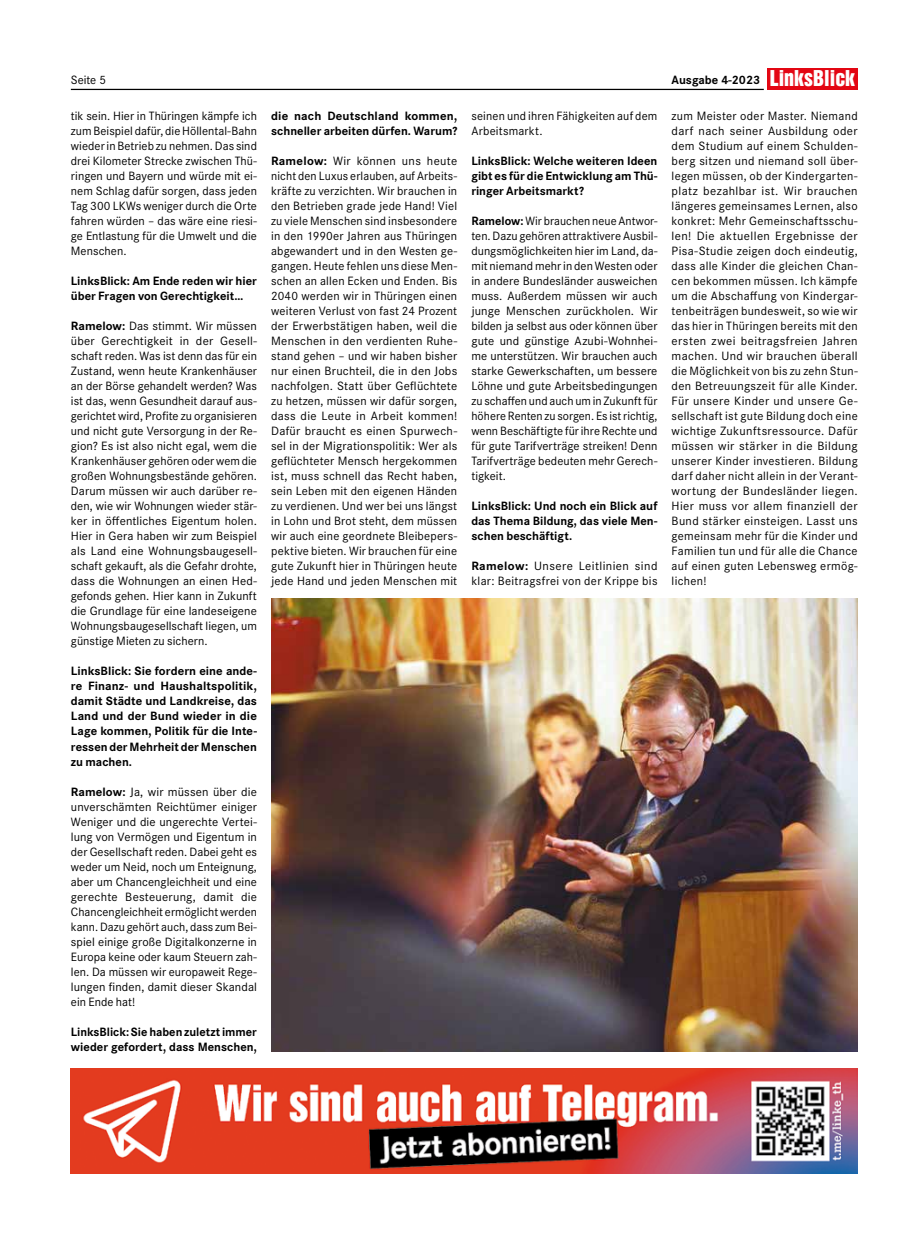
<style>
.page{position:relative;width:918px;height:1241px;background:#fff}
.page>*{position:absolute;margin:0;border:0;box-sizing:border-box;transform-origin:0 0}
.t1{font:12.5px/15px "Corporate S";letter-spacing:.01em;color:#000;text-align:justify}
.t2{font:700 12.5px/15px "Corporate S";color:#000}
.t3{font:12.5px/15px "Corporate S";letter-spacing:.03em;color:#000}
.s1{font-family:"Helvetica Inserat Com";font-weight:400;font-size:20px;color:#fff}
.s2{font-weight:700}
</style>
<div class="page">
<div style="left:767px;top:69px;width:90px;height:21px;background:#e30613"></div>
<hr style="left:71px;top:89px;width:693px;height:1px;background:#000">
<img style="left:71px;top:1068px;width:786px;height:105px">
<img style="left:271px;top:598px;width:586px;height:453px">
<p class="t1" style="left:71px;top:73px;width:37px">Seite 5</p>
<p class="t2" style="left:671px;top:73px;width:185px">Ausgabe 4-2023 <span class="s1">LinksBlick</span></p>
<p class="t1" style="left:71px;top:108px;width:188px">tik sein. Hier in Thüringen kämpfe ich zum Beispiel dafür, die Höllental-Bahn wieder in Betrieb zu nehmen. Das sind drei Kilometer Strecke zwischen Thü&shy;ringen und Bayern und würde mit ei&shy;nem Schlag dafür sorgen, dass jeden Tag 300 LKWs weniger durch die Orte fahren würden – das wäre eine riesi&shy;ge Entlastung für die Umwelt und die Menschen.</p>
<p class="t2" style="left:71px;top:274px;width:187px">LinksBlick: Am Ende reden wir hier über Fragen von Gerechtigkeit…</p>
<p class="t1" style="left:71px;top:318px;width:188px"><span class="s2">Ramelow:</span> Das stimmt. Wir müssen über Gerechtigkeit in der Gesell&shy;schaft reden. Was ist denn das für ein Zustand, wenn heute Krankenhäuser an der Börse gehandelt werden? Was ist das, wenn Gesundheit darauf aus&shy;gerichtet wird, Profite zu organisieren und nicht gute Versorgung in der Re&shy;gion? Es ist also nicht egal, wem die Krankenhäuser gehören oder wem die großen Wohnungsbestände gehören.<br>Darum müssen wir auch darüber re&shy;den, wie wir Wohnungen wieder stär&shy;ker in öffentliches Eigentum holen.<br>Hier in Gera haben wir zum Beispiel als Land eine Wohnungsbaugesell&shy;schaft gekauft, als die Gefahr drohte, dass die Wohnungen an einen Hed&shy;gefonds gehen. Hier kann in Zukunft die Grundlage für eine landeseigene Wohnungsbaugesellschaft liegen, um günstige Mieten zu sichern.</p>
<p class="t2" style="left:71px;top:664px;width:188px;text-align:justify">LinksBlick: Sie fordern eine ande&shy;re Finanz- und Haushaltspolitik, damit Städte und Landkreise, das Land und der Bund wieder in die Lage kommen, Politik für die Inte&shy;ressen der Mehrheit der Menschen zu machen.</p>
<p class="t1" style="left:71px;top:783px;width:188px"><span class="s2">Ramelow:</span> Ja, wir müssen über die unverschämten Reichtümer einiger Weniger und die ungerechte Vertei&shy;lung von Vermögen und Eigentum in der Gesellschaft reden. Dabei geht es weder um Neid, noch um Enteignung, aber um Chancengleichheit und eine gerechte Besteuerung, damit die Chancengleichheit ermöglicht werden kann. Dazu gehört auch, dass zum Bei&shy;spiel einige große Digitalkonzerne in Europa keine oder kaum Steuern zah&shy;len. Da müssen wir europaweit Rege&shy;lungen finden, damit dieser Skandal ein Ende hat!</p>
<p class="t2" style="left:71px;top:1024px;width:188px">LinksBlick: Sie haben zuletzt immer wieder gefordert, dass Menschen,</p>
<p class="t1" style="left:471px;top:108px;width:188px">seinen und ihren Fähigkeiten auf dem<br>Arbeitsmarkt.</p>
<p class="t2" style="left:471px;top:154px;width:188px;text-align:justify">LinksBlick: Welche weiteren Ideen gibt es für die Entwicklung am Thü&shy;ringer Arbeitsmarkt?</p>
<p class="t1" style="left:471px;top:213px;width:188px"><span class="s2">Ramelow:</span> Wir brauchen neue Antwor&shy;ten. Dazu gehören attraktivere Ausbil&shy;dungsmöglichkeiten hier im Land, da&shy;mit niemand mehr in den Westen oder in andere Bundesländer ausweichen muss. Außerdem müssen wir auch junge Menschen zurückholen. Wir bilden ja selbst aus oder können über gute und günstige Azubi-Wohnhei&shy;me unterstützen. Wir brauchen auch starke Gewerkschaften, um bessere Löhne und gute Arbeitsbedingungen zu schaffen und auch um in Zukunft für höhere Renten zu sorgen. Es ist richtig, wenn Beschäftigte für ihre Rechte und für gute Tarifverträge streiken! Denn Tarifverträge bedeuten mehr Gerech&shy;tigkeit.</p>
<p class="t2" style="left:471px;top:499px;width:188px;text-align:justify">LinksBlick: Und noch ein Blick auf das Thema Bildung, das viele Men&shy;schen beschäftigt.</p>
<p class="t3" style="left:471px;top:558px;width:188px"><span class="s2">Ramelow:</span> Unsere Leitlinien sind klar: Beitragsfrei von der Krippe bis</p>
<p class="t2" style="left:271px;top:109px;width:188px">die nach Deutschland kommen, schneller arbeiten dürfen. Warum?</p>
<p class="t1" style="left:271px;top:153px;width:188px"><span class="s2">Ramelow:</span> Wir können uns heute nicht den Luxus erlauben, auf Arbeits&shy;kräfte zu verzichten. Wir brauchen in den Betrieben grade jede Hand! Viel zu viele Menschen sind insbesondere in den 1990er Jahren aus Thüringen abgewandert und in den Westen ge&shy;gangen. Heute fehlen uns diese Men&shy;schen an allen Ecken und Enden. Bis 2040 werden wir in Thüringen einen weiteren Verlust von fast 24 Prozent der Erwerbstätigen haben, weil die Menschen in den verdienten Ruhe&shy;stand gehen – und wir haben bisher nur einen Bruchteil, die in den Jobs nachfolgen. Statt über Geflüchtete zu hetzen, müssen wir dafür sorgen, dass die Leute in Arbeit kommen!<br>Dafür braucht es einen Spurwech&shy;sel in der Migrationspolitik: Wer als geflüchteter Mensch hergekommen ist, muss schnell das Recht haben, sein Leben mit den eigenen Händen zu verdienen. Und wer bei uns längst in Lohn und Brot steht, dem müssen wir auch eine geordnete Bleibepers&shy;pektive bieten. Wir brauchen für eine gute Zukunft hier in Thüringen heute jede Hand und jeden Menschen mit</p>
<p class="t1" style="left:671px;top:108px;width:188px">zum Meister oder Master. Niemand darf nach seiner Ausbildung oder dem Studium auf einem Schulden&shy;berg sitzen und niemand soll über&shy;legen müssen, ob der Kindergarten&shy;platz bezahlbar ist. Wir brauchen längeres gemeinsames Lernen, also konkret: Mehr Gemeinschaftsschu&shy;len! Die aktuellen Ergebnisse der Pisa-Studie zeigen doch eindeutig, dass alle Kinder die gleichen Chan&shy;cen bekommen müssen. Ich kämpfe um die Abschaffung von Kindergar&shy;tenbeiträgen bundesweit, so wie wir das hier in Thüringen bereits mit den ersten zwei beitragsfreien Jahren machen. Und wir brauchen überall die Möglichkeit von bis zu zehn Stun&shy;den Betreuungszeit für alle Kinder.<br>Für unsere Kinder und unsere Ge&shy;sellschaft ist gute Bildung doch eine wichtige Zukunftsressource. Dafür müssen wir stärker in die Bildung unserer Kinder investieren. Bildung darf daher nicht allein in der Verant&shy;wortung der Bundesländer liegen.<br>Hier muss vor allem finanziell der Bund stärker einsteigen. Lasst uns gemeinsam mehr für die Kinder und Familien tun und für alle die Chance auf einen guten Lebensweg ermög&shy;lichen!</p>
</div>
